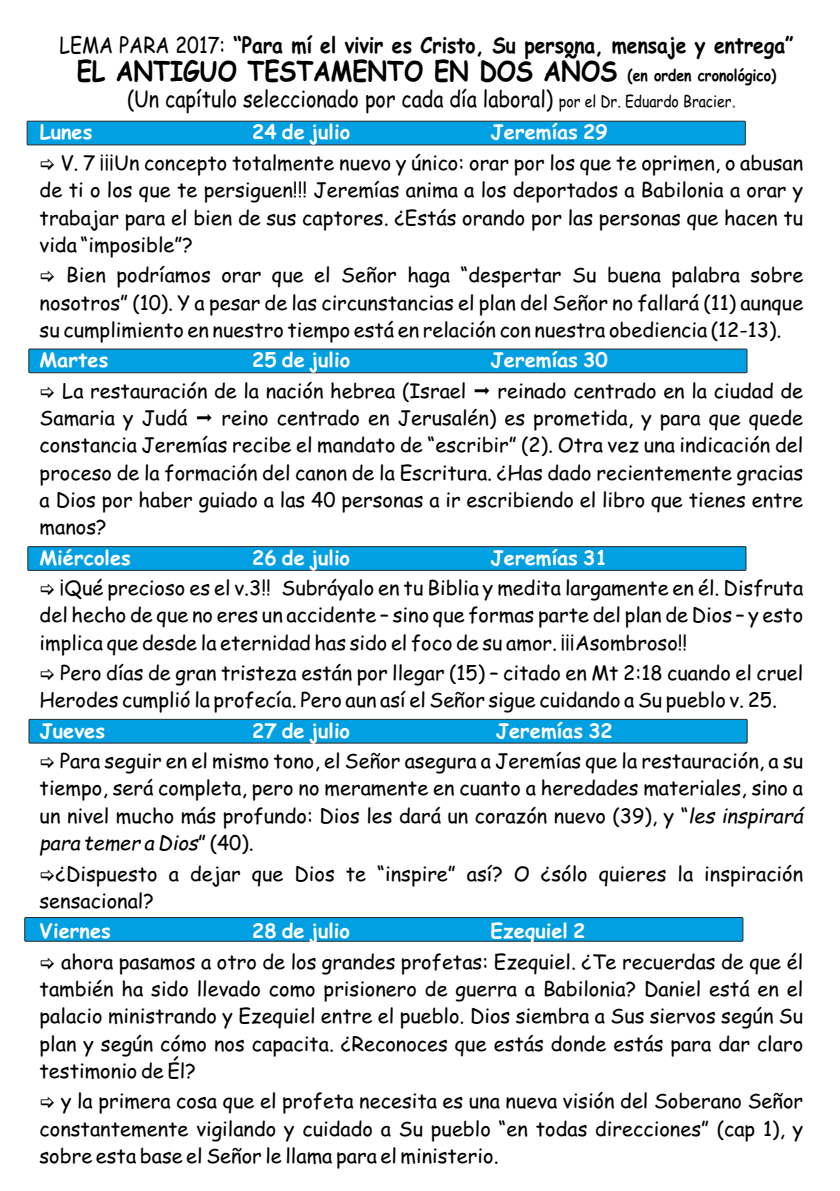
<style>
.page{position:relative;width:840px;height:1191px;background:#fff}
.page>*{position:absolute;margin:0;border:0;box-sizing:border-box;transform-origin:0 0}
.t1{font:700 27.6px "Comic Sans MS";color:#000;scale:.88 1}
.t2{font:22.6px "Comic Sans MS";color:#000;scale:.88 1}
.t3{font:700 22px "Comic Sans MS";color:#000;scale:.88 1}
.t4{font:20px/27.4px "Comic Sans MS";color:#000;text-align:justify}
.t5{font:700 20px "Comic Sans MS";color:#fefefe}
.s1{font-weight:400}
.s2{font-size:16px}
.s3{font-size:22px;color:#5b7674}
.s4{font-style:italic}
</style>
<div class="page">
<div style="left:29px;top:719px;width:718px;height:24px;background:#00a0e3;border:1px solid #2b2a29"></div>
<div style="left:29px;top:349px;width:717px;height:24px;background:#00a0e3;border:1px solid #2b2a29"></div>
<div style="left:28px;top:546px;width:717px;height:24px;background:#00a0e3;border:1px solid #2b2a29"></div>
<div style="left:27px;top:121px;width:718px;height:24px;background:#00a0e3;border:1px solid #2b2a29"></div>
<div style="left:25px;top:917px;width:717px;height:24px;background:#00a0e3;border:1px solid #2b2a29"></div>
<p class="t3" style="left:60px;top:35px;width:835px"><span class="s1">LEMA PARA 2017:</span> “Para mí el vivir es Cristo, Su persona, mensaje y entrega”</p>
<h1 class="t1" style="left:77px;top:59px;width:795px">EL ANTIGUO TESTAMENTO EN DOS AÑOS <span class="s2">(en orden cronológico)</span></h1>
<p class="t2" style="left:127px;top:89px;width:693px">(Un capítulo seleccionado por cada día laboral) <span class="s2">por el Dr. Eduardo Bracier</span><span class="s3">.</span></p>
<p class="t5" style="left:40px;top:123px;width:54px">Lunes</p>
<p class="t5" style="left:252px;top:123px;width:99px">24 de julio</p>
<p class="t5" style="left:490px;top:123px;width:118px">Jeremías 29</p>
<p class="t4" style="left:40px;top:151px;width:764px;text-indent:21px">V. 7 ¡¡¡Un concepto totalmente nuevo y único: orar por los que te oprimen, o abusan de ti o los que te persiguen!!! Jeremías anima a los deportados a Babilonia a orar y trabajar para el bien de sus captores. ¿Estás orando por las personas que hacen tu vida “imposible”?</p>
<p class="t4" style="left:40px;top:263px;width:764px;text-indent:27px">Bien podríamos orar que el Señor haga “despertar Su buena palabra sobre nosotros” (10). Y a pesar de las circunstancias el plan del Señor no fallará (11) aunque su cumplimiento en nuestro tiempo está en relación con nuestra obediencia (12-13).</p>
<p class="t5" style="left:40px;top:351px;width:70px">Martes</p>
<p class="t5" style="left:252px;top:351px;width:99px">25 de julio</p>
<p class="t5" style="left:490px;top:351px;width:118px">Jeremías 30</p>
<p class="t4" style="left:62px;top:379px;width:405px">La restauración de la nación hebrea (Israel</p>
<p class="t4" style="left:497px;top:379px;width:307px">reinado centrado en la ciudad de</p>
<p class="t4" style="left:40px;top:406px;width:149px">Samaria y Judá</p>
<p class="t4" style="left:40px;top:406px;width:764px;text-indent:182px">reino centrado en Jerusalén) es prometida, y para que quede constancia Jeremías recibe el mandato de “escribir” (2). Otra vez una indicación del proceso de la formación del canon de la Escritura. ¿Has dado recientemente gracias a Dios por haber guiado a las 40 personas a ir escribiendo el libro que tienes entre manos?</p>
<p class="t5" style="left:40px;top:548px;width:93px">Miércoles</p>
<p class="t5" style="left:252px;top:548px;width:99px">26 de julio</p>
<p class="t5" style="left:490px;top:548px;width:118px">Jeremías 31</p>
<p class="t4" style="left:40px;top:576px;width:764px;text-indent:20px">¡Qué precioso es el v.3!! Subráyalo en tu Biblia y medita largamente en él. Disfruta del hecho de que no eres un accidente – sino que formas parte del plan de Dios – y esto implica que desde la eternidad has sido el foco de su amor. ¡¡¡Asombroso!!</p>
<p class="t4" style="left:40px;top:661px;width:764px;text-indent:21px">Pero días de gran tristeza están por llegar (15) – citado en Mt 2:18 cuando el cruel<br>Herodes cumplió la profecía. Pero aun así el Señor sigue cuidando a Su pueblo v. 25.</p>
<p class="t5" style="left:40px;top:721px;width:67px">Jueves</p>
<p class="t5" style="left:252px;top:721px;width:99px">27 de julio</p>
<p class="t5" style="left:495px;top:721px;width:118px">Jeremías 32</p>
<p class="t4" style="left:40px;top:749px;width:764px;text-indent:20px">Para seguir en el mismo tono, el Señor asegura a Jeremías que la restauración, a su tiempo, será completa, pero no meramente en cuanto a heredades materiales, sino a un nivel mucho más profundo: Dios les dará un corazón nuevo (39), y “<span class="s4">les inspirará para temer a Dios</span>” (40).</p>
<p class="t4" style="left:40px;top:861px;width:764px;text-indent:16px">¿Dispuesto a dejar que Dios te “inspire” así? O ¿sólo quieres la inspiración sensacional?</p>
<p class="t5" style="left:40px;top:922px;width:73px">Viernes</p>
<p class="t5" style="left:252px;top:922px;width:99px">28 de julio</p>
<p class="t5" style="left:490px;top:922px;width:96px">Ezequiel 2</p>
<p class="t4" style="left:40px;top:949px;width:764px;text-indent:22px">ahora pasamos a otro de los grandes profetas: Ezequiel. ¿Te recuerdas de que él también ha sido llevado como prisionero de guerra a Babilonia? Daniel está en el palacio ministrando y Ezequiel entre el pueblo. Dios siembra a Sus siervos según Su plan y según cómo nos capacita. ¿Reconoces que estás donde estás para dar claro testimonio de Él?</p>
<p class="t4" style="left:40px;top:1089px;width:764px;text-indent:22px">y la primera cosa que el profeta necesita es una nueva visión del Soberano Señor constantemente vigilando y cuidado a Su pueblo “en todas direcciones” (cap 1), y sobre esta base el Señor le llama para el ministerio.</p>
</div>
